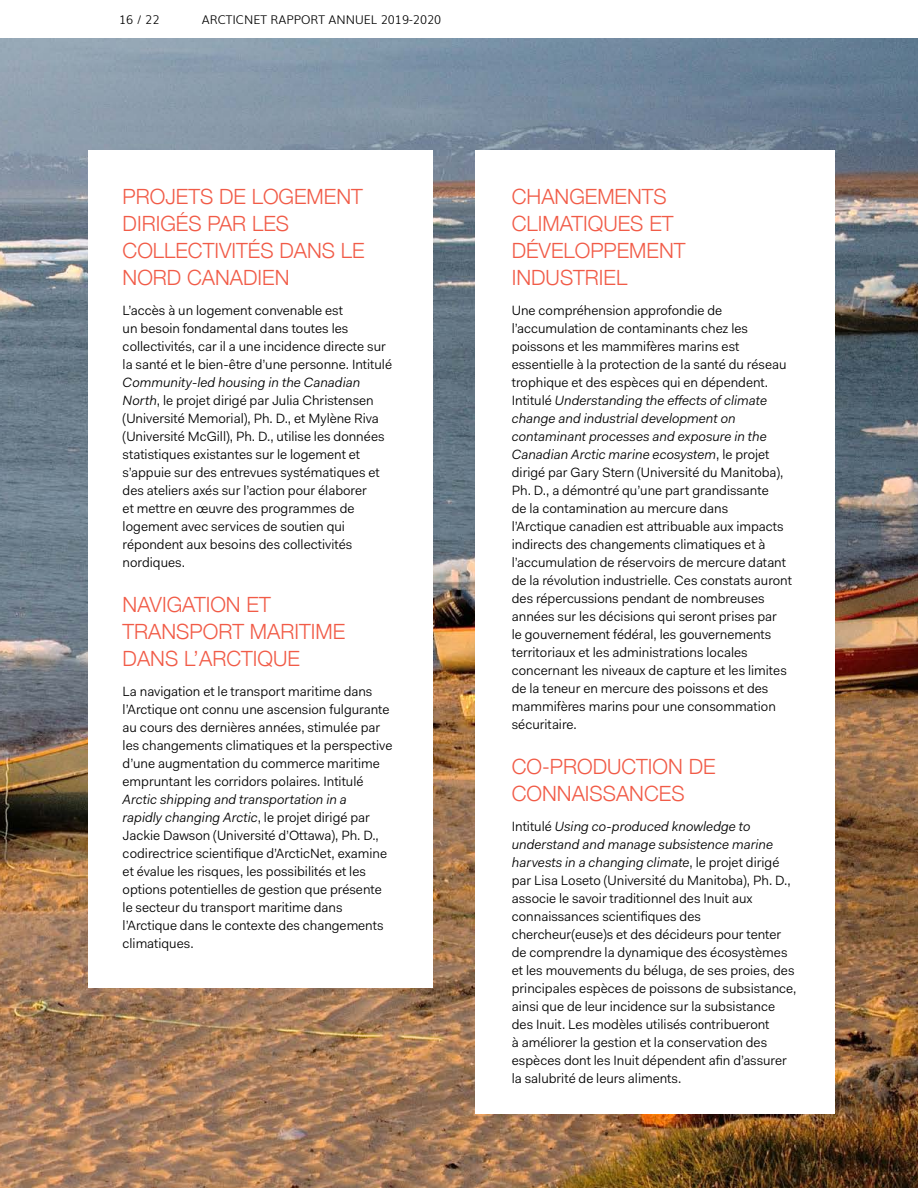
<style>
.page{position:relative;width:918px;height:1188px;background:#fff}
.page>*{position:absolute;margin:0;border:0;box-sizing:border-box;transform-origin:0 0}
.t1{font:300 21px/27px "Helvetica Neue";color:#f15b47}
.t2{font:13.5px/18px "Fakt Pro Blond";color:#000}
.t3{font:300 12px "Muli";color:#000}
.s1{font-style:italic}
</style>
<div class="page">
<img style="left:0;top:38px;width:918px;height:1150px">
<div style="left:88px;top:151px;width:345px;height:837px;background:#fff"></div>
<div style="left:475px;top:151px;width:360px;height:963px;background:#fff"></div>
<p class="t3" style="left:119px;top:10px;width:42px">16 / 22</p>
<p class="t3" style="left:202px;top:10px;width:241px">ARCTICNET RAPPORT ANNUEL 2019-2020</p>
<h1 class="t1" style="left:123px;top:181px;width:243px">PROJETS DE LOGEMENT<br>DIRIGÉS PAR LES<br>COLLECTIVITÉS DANS LE<br>NORD CANADIEN</h1>
<p class="t2" style="left:123px;top:301px;width:271px">L’accès à un logement convenable est<br>un besoin fondamental dans toutes les collectivités, car il a une incidence directe sur la santé et le bien-être d’une personne. Intitulé</p>
<p class="t2" style="left:123px;top:373px;width:264px"><span class="s1">Community-led housing in the Canadian North</span>, le projet dirigé par Julia Christensen (Université Memorial), Ph. D., et Mylène Riva (Université McGill), Ph. D., utilise les données statistiques existantes sur le logement et s’appuie sur des entrevues systématiques et des ateliers axés sur l’action pour élaborer<br>et mettre en œuvre des programmes de logement avec services de soutien qui répondent aux besoins des collectivités nordiques.</p>
<h1 class="t1" style="left:123px;top:589px;width:224px">NAVIGATION ET<br>TRANSPORT MARITIME<br>DANS L’ARCTIQUE</h1>
<p class="t2" style="left:123px;top:682px;width:271px">La navigation et le transport maritime dans l’Arctique ont connu une ascension fulgurante au cours des dernières années, stimulée par les changements climatiques et la perspective d’une augmentation du commerce maritime empruntant les corridors polaires. Intitulé</p>
<p class="t2" style="left:123px;top:790px;width:266px"><span class="s1">Arctic shipping and transportation in a rapidly changing Arctic</span>, le projet dirigé par Jackie Dawson (Université d’Ottawa), Ph. D., codirectrice scientifique d’ArcticNet, examine et évalue les risques, les possibilités et les options potentielles de gestion que présente le secteur du transport maritime dans l’Arctique dans le contexte des changements climatiques.</p>
<h1 class="t1" style="left:512px;top:181px;width:175px">CHANGEMENTS<br>CLIMATIQUES ET<br>DÉVELOPPEMENT<br>INDUSTRIEL</h1>
<p class="t2" style="left:512px;top:301px;width:282px">Une compréhension approfondie de l’accumulation de contaminants chez les poissons et les mammifères marins est essentielle à la protection de la santé du réseau trophique et des espèces qui en dépendent.<br>Intitulé <span class="s1">Understanding the effects of climate change and industrial development on contaminant processes and exposure in the Canadian Arctic marine ecosystem</span>, le projet dirigé par Gary Stern (Université du Manitoba), Ph. D., a démontré qu’une part grandissante<br>de la contamination au mercure dans<br>l’Arctique canadien est attribuable aux impacts indirects des changements climatiques et à l’accumulation de réservoirs de mercure datant de la révolution industrielle. Ces constats auront des répercussions pendant de nombreuses années sur les décisions qui seront prises par<br>le gouvernement fédéral, les gouvernements territoriaux et les administrations locales concernant les niveaux de capture et les limites de la teneur en mercure des poissons et des mammifères marins pour une consommation sécuritaire.</p>
<h1 class="t1" style="left:512px;top:751px;width:205px">CO-PRODUCTION DE<br>CONNAISSANCES</h1>
<p class="t2" style="left:512px;top:817px;width:286px">Intitulé <span class="s1">Using co-produced knowledge to understand and manage subsistence marine harvests in a changing climate</span>, le projet dirigé par Lisa Loseto (Université du Manitoba), Ph. D., associe le savoir traditionnel des Inuit aux connaissances scientifiques des chercheur(euse)s et des décideurs pour tenter de comprendre la dynamique des écosystèmes et les mouvements du béluga, de ses proies, des principales espèces de poissons de subsistance, ainsi que de leur incidence sur la subsistance des Inuit. Les modèles utilisés contribueront<br>à améliorer la gestion et la conservation des espèces dont les Inuit dépendent afin d’assurer la salubrité de leurs aliments.</p>
</div>
